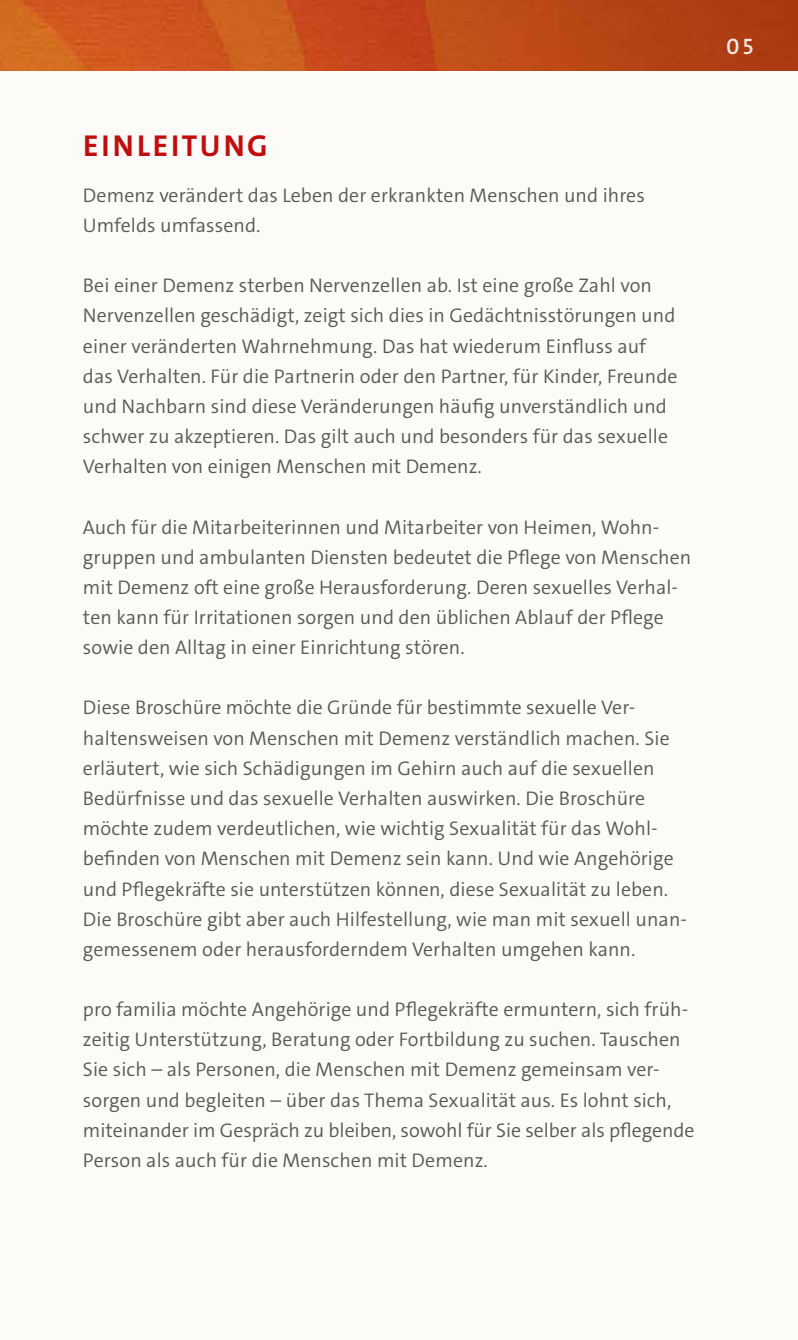
<style>
.page{position:relative;width:798px;height:1340px;background:#fff}
.page>*{position:absolute;margin:0;border:0;box-sizing:border-box;transform-origin:0 0}
.t1{font:700 30.38px "The Sans C4 s";letter-spacing:.09em;color:#c00d0e}
.t2{font:600 22.5px "The Sans C4 s";color:#fae9e2}
.t3{font:300 19.8px/30.2px "The Sans C4 s";letter-spacing:.005em;color:#575756}
</style>
<div class="page">
<div style="left:0;top:0;width:797px;height:1339px;background:#fcfbf8"></div>
<img style="left:0;top:0;width:797px;height:70px">
<h1 class="t1" style="left:83px;top:127px;width:182px">EINLEITUNG</h1>
<p class="t3" style="left:83px;top:180px;width:563px">Demenz verändert das Leben der erkrankten Menschen und ihres<br>Umfelds umfassend.</p>
<p class="t3" style="left:83px;top:270px;width:595px">Bei einer Demenz sterben Nervenzellen ab. Ist eine große Zahl von Nervenzellen geschädigt, zeigt sich dies in Gedächtnisstörungen und einer veränderten Wahrnehmung. Das hat wiederum Einfluss auf das Verhalten. Für die Partnerin oder den Partner, für Kinder, Freunde und Nachbarn sind diese Veränderungen häufig unverständlich und schwer zu akzeptieren. Das gilt auch und besonders für das sexuelle Verhalten von einigen Menschen mit Demenz.</p>
<p class="t3" style="left:83px;top:512px;width:609px">Auch für die Mitarbeiterinnen und Mitarbeiter von Heimen, Wohn&shy;gruppen und ambulanten Diensten bedeutet die Pflege von Menschen mit Demenz oft eine große Herausforderung. Deren sexuelles Verhal&shy;ten kann für Irritationen sorgen und den üblichen Ablauf der Pflege sowie den Alltag in einer Einrichtung stören.</p>
<p class="t3" style="left:83px;top:693px;width:605px">Diese Broschüre möchte die Gründe für bestimmte sexuelle Ver&shy;haltensweisen von Menschen mit Demenz verständlich machen. Sie erläutert, wie sich Schädigungen im Gehirn auch auf die sexuellen Bedürfnisse und das sexuelle Verhalten auswirken. Die Broschüre möchte zudem verdeutlichen, wie wichtig Sexualität für das Wohl&shy;befinden von Menschen mit Demenz sein kann. Und wie Angehörige und Pflegekräfte sie unterstützen können, diese Sexualität zu leben.<br>Die Broschüre gibt aber auch Hilfestellung, wie man mit sexuell unan&shy;gemessenem oder herausforderndem Verhalten umgehen kann.</p>
<p class="t3" style="left:83px;top:994px;width:613px">pro familia möchte Angehörige und Pflegekräfte ermuntern, sich früh&shy;zeitig Unterstützung, Beratung oder Fortbildung zu suchen. Tauschen Sie sich – als Personen, die Menschen mit Demenz gemeinsam ver&shy;sorgen und begleiten – über das Thema Sexualität aus. Es lohnt sich, miteinander im Gespräch zu bleiben, sowohl für Sie selber als pflegende Person als auch für die Menschen mit Demenz.</p>
<p class="t2" style="left:726px;top:32px;width:28px">05</p>
</div>
